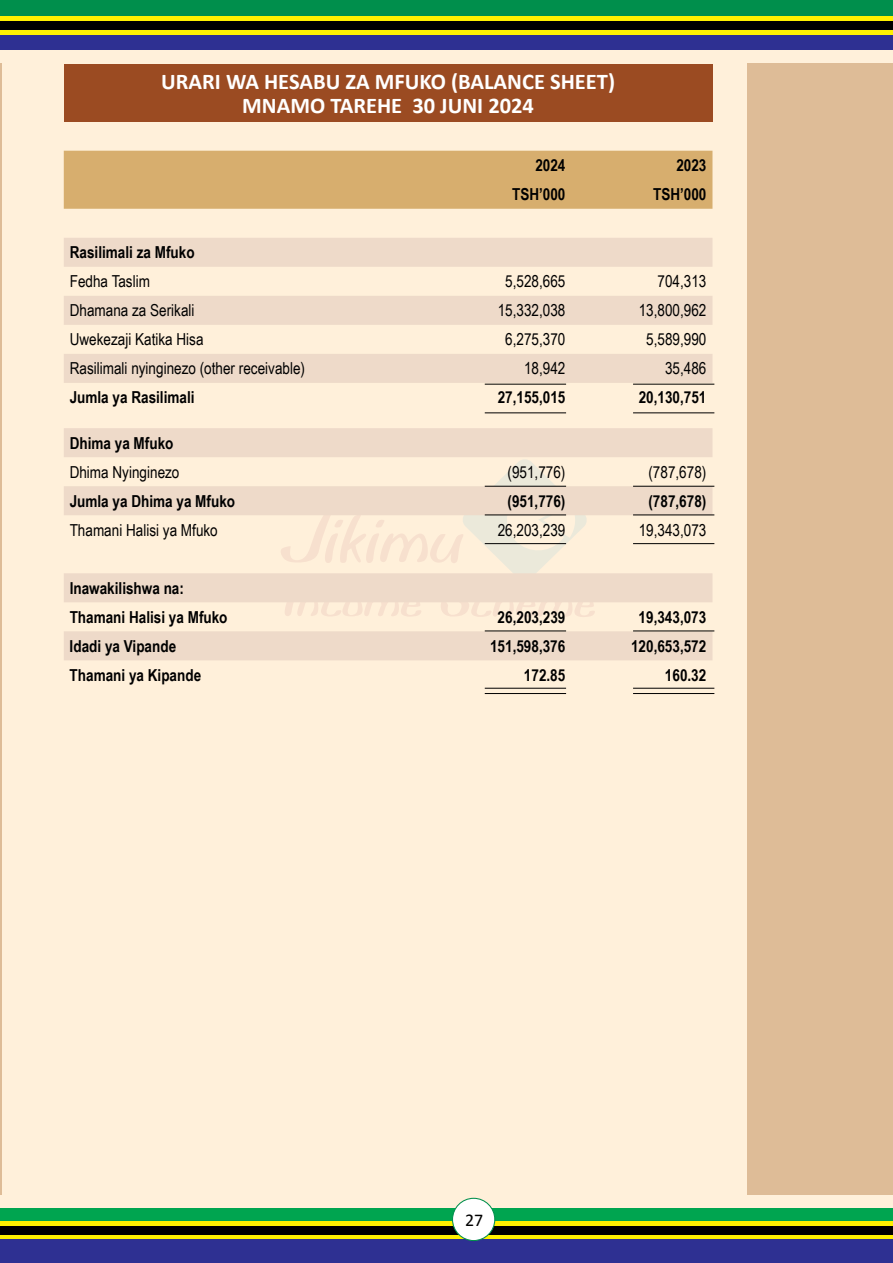
<style>
.page{position:relative;width:893px;height:1263px;background:#ffefd6}
.page>*{position:absolute;margin:0;border:0;box-sizing:border-box;transform-origin:0 0}
.t1{font:700 22.5px/24px "Calibri";color:#fff;text-align:center}
.t2{font:18px "Calibri";color:#000}
.t3{font:700 16.5px/29px "Arial Narrow";color:#000}
.t4{font:16.5px "Arial Narrow";color:#000}
</style>
<div class="page">
<div style="left:0;top:0;width:893px;height:17px;background:#008f4c"></div>
<svg style="left:0;top:17px;width:893px;height:5px;background:#ccc000"></svg>
<div style="left:0;top:29px;width:893px;height:6px;background:#fff100"></div>
<div style="left:0;top:22px;width:893px;height:8px;background:#000"></div>
<div style="left:0;top:35px;width:893px;height:15px;background:#2e3092"></div>
<div style="left:0;top:1208px;width:893px;height:13px;background:#00a550"></div>
<div style="left:0;top:1221px;width:893px;height:6px;background:#fff100"></div>
<svg style="left:0;top:1234px;width:893px;height:5px;background:#cbc000"></svg>
<div style="left:0;top:1226px;width:893px;height:8px;background:#000"></div>
<div style="left:0;top:1239px;width:893px;height:24px;background:#2e3092"></div>
<div style="left:452px;top:1198px;width:43px;height:42px;background:#fff;border-radius:50%"></div>
<div style="left:452px;top:1198px;width:43px;height:43px;border:1px solid #008f4c;border-radius:50%"></div>
<hr style="left:0;top:64px;width:1px;height:1131px;background:#debc97">
<div style="left:747px;top:64px;width:146px;height:1131px;background:#debc97"></div>
<div style="left:64px;top:64px;width:648px;height:58px;background:#9b4b22"></div>
<div style="left:64px;top:151px;width:648px;height:58px;background:#d7ae6e"></div>
<svg style="left:64px;top:238px;width:648px;height:422px"></svg>
<hr style="left:485px;top:384px;width:81px;height:1px;background:#000">
<hr style="left:485px;top:412px;width:81px;height:1px;background:#000">
<hr style="left:485px;top:486px;width:81px;height:1px;background:#000">
<hr style="left:633px;top:384px;width:81px;height:1px;background:#000">
<hr style="left:633px;top:412px;width:81px;height:1px;background:#000">
<hr style="left:633px;top:486px;width:81px;height:1px;background:#000">
<hr style="left:485px;top:514px;width:81px;height:1px;background:#000">
<hr style="left:485px;top:543px;width:81px;height:1px;background:#000">
<hr style="left:485px;top:630px;width:81px;height:1px;background:#000">
<hr style="left:485px;top:688px;width:81px;height:1px;background:#000">
<hr style="left:485px;top:693px;width:81px;height:1px;background:#000">
<hr style="left:633px;top:514px;width:81px;height:1px;background:#000">
<hr style="left:633px;top:543px;width:81px;height:1px;background:#000">
<hr style="left:633px;top:630px;width:81px;height:1px;background:#000">
<hr style="left:633px;top:688px;width:81px;height:1px;background:#000">
<hr style="left:633px;top:693px;width:81px;height:1px;background:#000">
<h1 class="t1" style="left:161px;top:70px;width:455px">URARI WA HESABU ZA MFUKO (BALANCE SHEET)<br>MNAMO TAREHE 30 JUNI 2024</h1>
<p class="t3" style="left:535px;top:150px;width:32px">2024</p>
<p class="t3" style="left:676px;top:150px;width:32px">2023</p>
<p class="t3" style="left:512px;top:179px;width:55px">TSH’000</p>
<p class="t3" style="left:653px;top:179px;width:55px">TSH’000</p>
<p class="t3" style="left:70px;top:237px;width:126px">Rasilimali za Mfuko</p>
<p class="t4" style="left:70px;top:269px;width:82px">Fedha Taslim</p>
<p class="t4" style="left:505px;top:269px;width:62px">5,528,665</p>
<p class="t4" style="left:658px;top:269px;width:50px">704,313</p>
<p class="t4" style="left:70px;top:298px;width:126px">Dhamana za Serikali</p>
<p class="t4" style="left:498px;top:298px;width:69px">15,332,038</p>
<p class="t4" style="left:639px;top:298px;width:69px">13,800,962</p>
<p class="t4" style="left:70px;top:327px;width:135px">Uwekezaji Katika Hisa</p>
<p class="t4" style="left:505px;top:327px;width:62px">6,275,370</p>
<p class="t4" style="left:646px;top:327px;width:62px">5,589,990</p>
<p class="t4" style="left:70px;top:356px;width:237px">Rasilimali nyinginezo (other receivable)</p>
<p class="t4" style="left:524px;top:356px;width:43px">18,942</p>
<p class="t4" style="left:665px;top:356px;width:43px">35,486</p>
<p class="t3" style="left:70px;top:382px;width:126px">Jumla ya Rasilimali</p>
<p class="t3" style="left:498px;top:382px;width:69px">27,155,015</p>
<p class="t3" style="left:639px;top:382px;width:69px">20,130,751</p>
<p class="t3" style="left:70px;top:428px;width:105px">Dhima ya Mfuko</p>
<p class="t4" style="left:70px;top:460px;width:111px">Dhima Nyinginezo</p>
<p class="t4" style="left:507px;top:460px;width:59px">(951,776)</p>
<p class="t4" style="left:648px;top:460px;width:59px">(787,678)</p>
<p class="t3" style="left:70px;top:486px;width:167px">Jumla ya Dhima ya Mfuko</p>
<p class="t3" style="left:507px;top:486px;width:59px">(951,776)</p>
<p class="t3" style="left:648px;top:486px;width:59px">(787,678)</p>
<p class="t4" style="left:70px;top:518px;width:150px">Thamani Halisi ya Mfuko</p>
<p class="t4" style="left:498px;top:518px;width:69px">26,203,239</p>
<p class="t4" style="left:639px;top:518px;width:69px">19,343,073</p>
<p class="t3" style="left:70px;top:573px;width:159px">Inawakilishwa na:<br>Thamani Halisi ya Mfuko</p>
<p class="t3" style="left:498px;top:602px;width:69px">26,203,239</p>
<p class="t3" style="left:639px;top:602px;width:69px">19,343,073</p>
<p class="t3" style="left:70px;top:631px;width:108px">Idadi ya Vipande</p>
<p class="t3" style="left:490px;top:631px;width:77px">151,598,376</p>
<p class="t3" style="left:631px;top:631px;width:77px">120,653,572</p>
<p class="t3" style="left:70px;top:660px;width:133px">Thamani ya Kipande</p>
<p class="t3" style="left:524px;top:660px;width:43px">172.85</p>
<p class="t3" style="left:665px;top:660px;width:43px">160.32</p>
<p class="t2" style="left:465px;top:1208px;width:20px">27</p>
</div>
